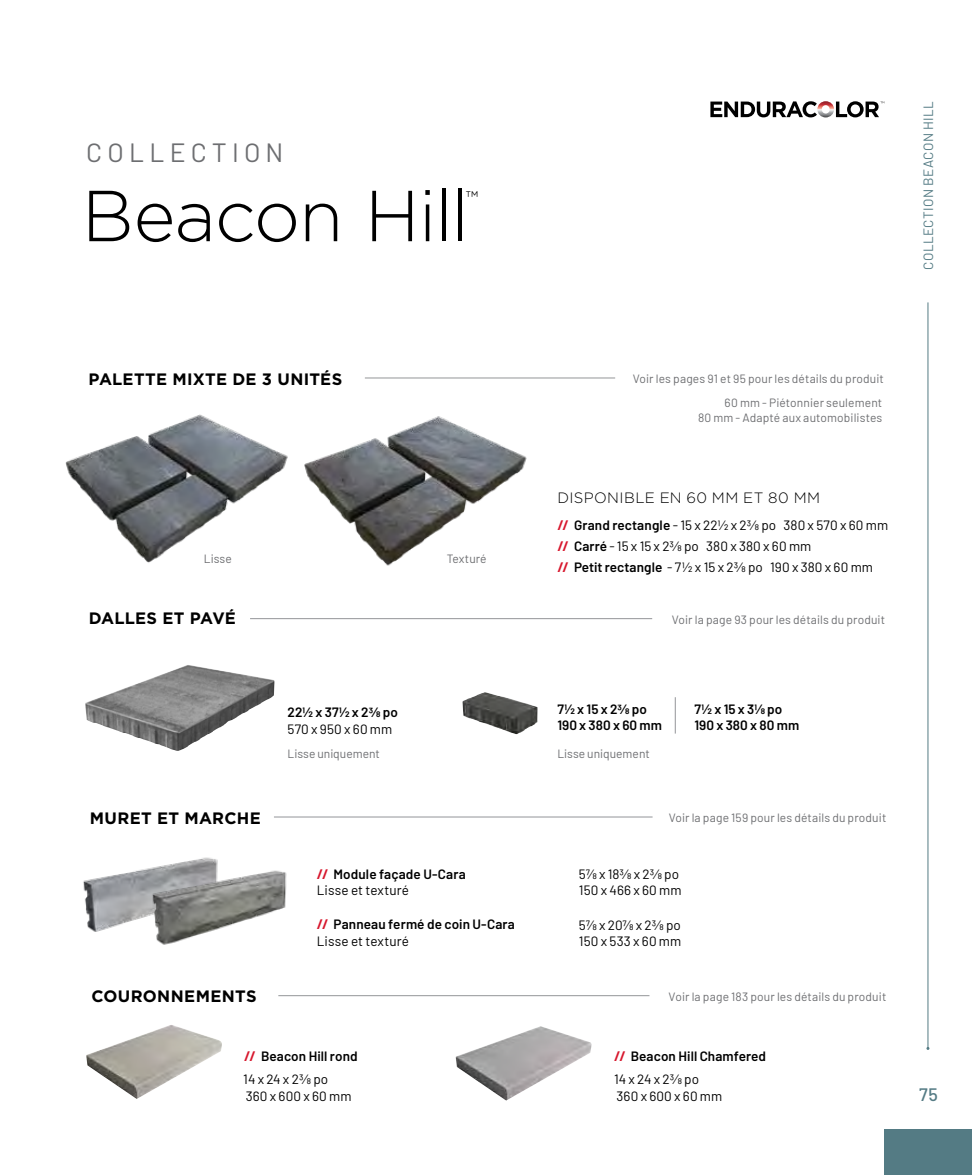
<style>
.page{position:relative;width:972px;height:1175px;background:#fff}
.page>*{position:absolute;margin:0;border:0;box-sizing:border-box;transform-origin:0 0}
.t1{font:300 72px "Gotham";letter-spacing:-.015em;color:#000}
.t2{font:26.4px "Barlow";letter-spacing:.195em;color:#6d6e71}
.t3{font:300 18.15px "Gotham";color:#000}
.t4{font:500 18px "Barlow";color:#547b84}
.t5{font:700 16.5px "Gotham";letter-spacing:.02em;color:#000}
.t6{font:300 15px "Gotham";letter-spacing:.025em;color:#000}
.t7{font:13.5px/16.2px "Barlow";letter-spacing:.005em;color:#000}
.t8{font:600 13.5px/16.2px "Barlow";letter-spacing:.01em;color:#000}
.t9{font:13.5px "Barlow";letter-spacing:.025em;color:#547b84}
.t10{font:12px/14.4px "Barlow";letter-spacing:.01em;color:#6d6e71;text-align:right}
.s1{font-weight:700;color:#d7172d}
.s2{font-weight:600}
.s3{font-weight:400}
</style>
<div class="page">
<img style="left:503px;top:1026px;width:38px;height:14px">
<img style="left:86px;top:1025px;width:136px;height:73px">
<img style="left:65px;top:414px;width:223px;height:149px">
<img style="left:304px;top:416px;width:223px;height:150px">
<div style="left:884px;top:1129px;width:88px;height:45px;background:#547b84"></div>
<hr style="left:928px;top:302px;width:1px;height:746px;background:#547b84">
<img style="left:462px;top:692px;width:55px;height:42px">
<img style="left:85px;top:665px;width:140px;height:86px">
<hr style="left:250px;top:618px;width:402px;height:1px;background:#939598">
<svg style="left:710px;top:101px;width:174px;height:16px"></svg>
<hr style="left:365px;top:377px;width:250px;height:1px;background:#939598">
<hr style="left:274px;top:816px;width:379px;height:1px;background:#939598">
<img style="left:83px;top:857px;width:135px;height:75px">
<img style="left:118px;top:861px;width:169px;height:84px">
<hr style="left:278px;top:995px;width:371px;height:1px;background:#939598">
<hr style="left:675px;top:697px;width:1px;height:36px;background:#939598">
<h2 class="t2" style="left:86px;top:133px;width:199px">COLLECTION</h2>
<h1 class="t1" style="left:82px;top:170px;width:388px">Beacon Hill</h1>
<h3 class="t3" style="left:466px;top:186px;width:14px">™</h3>
<p class="t9" style="left:919px;top:270px;width:170px;rotate:-90deg">COLLECTION BEACON HILL</p>
<h3 class="t5" style="left:89px;top:368px;width:255px">PALETTE MIXTE DE 3 UNITÉS</h3>
<p class="t10" style="left:633px;top:371px;width:253px">Voir les pages 91 et 95 pour les détails du produit</p>
<p class="t10" style="left:698px;top:395px;width:186px">60 mm - Piétonnier seulement<br>80 mm - Adapté aux automobilistes</p>
<p class="t10" style="left:204px;top:550px;width:29px">Lisse</p>
<p class="t10" style="left:447px;top:550px;width:41px">Texturé</p>
<p class="t6" style="left:557px;top:488px;width:264px">DISPONIBLE EN 60 MM ET 80 MM</p>
<p class="t7" style="left:557px;top:513px;width:332px;line-height:21px"><span class="s1">//</span> <span class="s2">Grand rectangle</span> - 15 x 221/2 x 23/8 po 380 x 570 x 60 mm <span class="s1">//</span> <span class="s2">Carré</span> - 15 x 15 x 23/8 po 380 x 380 x 60 mm<br><span class="s1">//</span> <span class="s2">Petit rectangle</span> - 71/2 x 15 x 23/8 po 190 x 380 x 60 mm</p>
<h3 class="t5" style="left:89px;top:607px;width:149px">DALLES ET PAVÉ</h3>
<p class="t10" style="left:672px;top:611px;width:215px">Voir la page 93 pour les détails du produit</p>
<p class="t8" style="left:557px;top:700px;width:106px">71/2 x 15 x 23/8 po<br>190 x 380 x 60 mm</p>
<p class="t8" style="left:694px;top:700px;width:106px">71/2 x 15 x 31/8 po<br>190 x 380 x 80 mm</p>
<p class="t8" style="left:288px;top:703px;width:112px">221/2 x 371/2 x 23/8 po</p>
<p class="t7" style="left:288px;top:719px;width:106px">570 x 950 x 60 mm</p>
<p class="t10" style="left:288px;top:745px;width:94px">Lisse uniquement</p>
<p class="t10" style="left:557px;top:745px;width:94px">Lisse uniquement</p>
<h3 class="t5" style="left:90px;top:806px;width:173px">MURET ET MARCHE</h3>
<p class="t10" style="left:669px;top:809px;width:219px">Voir la page 159 pour les détails du produit</p>
<p class="t8" style="left:317px;top:864px;width:150px"><span class="s1">//</span> Module façade U-Cara<br><span class="s3">Lisse et texturé</span></p>
<p class="t8" style="left:317px;top:915px;width:200px"><span class="s1">//</span> Panneau fermé de coin U-Cara<br><span class="s3">Lisse et texturé</span></p>
<p class="t7" style="left:579px;top:915px;width:104px">5⅞ x 20⅞ x 23/8 po<br>150 x 533 x 60 mm</p>
<p class="t7" style="left:579px;top:865px;width:104px">5⅞ x 18⅜ x 23/8 po<br>150 x 466 x 60 mm</p>
<h3 class="t5" style="left:91px;top:985px;width:167px">COURONNEMENTS</h3>
<p class="t10" style="left:669px;top:988px;width:219px">Voir la page 183 pour les détails du produit</p>
<p class="t8" style="left:244px;top:1047px;width:115px"><span class="s1">//</span> Beacon Hill rond</p>
<p class="t8" style="left:614px;top:1047px;width:153px"><span class="s1">//</span> Beacon Hill Chamfered</p>
<p class="t7" style="left:243px;top:1070px;width:110px">14 x 24 x 23/8 po<br>360 x 600 x 60 mm</p>
<p class="t7" style="left:614px;top:1070px;width:110px">14 x 24 x 23/8 po<br>360 x 600 x 60 mm</p>
<h3 class="t4" style="left:919px;top:1081px;width:20px">75</h3>
</div>
